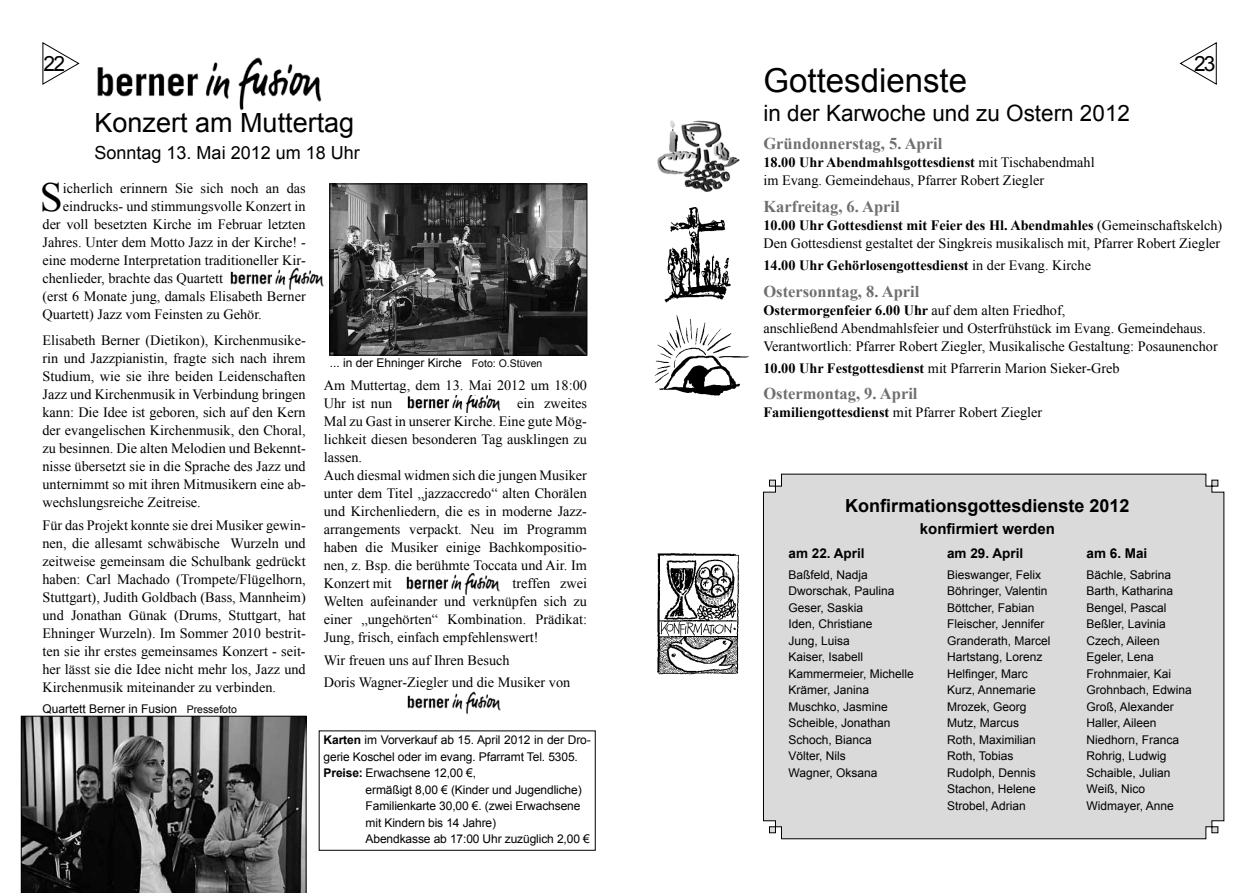
<style>
.page{position:relative;width:1259px;height:893px;background:#fff}
.page>*{position:absolute;margin:0;border:0;box-sizing:border-box;transform-origin:0 0}
.t1{font:41.4px "Times New Roman";color:#000}
.t2{font:33px "Arial";color:#000}
.t3{font:27px "Arial";color:#000}
.t4{font:22.5px "Arial";color:#000}
.t5{font:21px "Arial";color:#000}
.t6{font:700 18px "Arial";color:#000}
.t7{font:18px "Arial";color:#000}
.t8{font:700 16.5px "Times New Roman";color:#706f6f}
.t9{font:700 15px "Arial";color:#000}
.t10{font:14.25px/18px "Times New Roman";color:#000}
.t11{font:700 14.25px "Times New Roman";color:#000}
.t12{font:700 13.5px "Arial";color:#000}
.t13{font:12px/16.5px "Arial";color:#000}
.s1{font-weight:700}
.s2{font-weight:400}
.s3{font-size:10.5px}
</style>
<div class="page">
<svg style="left:1179px;top:42px;width:37px;height:43px"></svg>
<svg style="left:42px;top:42px;width:37px;height:43px"></svg>
<div style="left:763px;top:474px;width:461px;height:365px;background:#dadada"></div>
<img style="left:664px;top:207px;width:67px;height:95px">
<img style="left:654px;top:315px;width:95px;height:81px">
<img style="left:657px;top:553px;width:83px;height:122px">
<img style="left:657px;top:120px;width:83px;height:72px">
<img style="left:97px;top:57px;width:225px;height:54px">
<img style="left:331px;top:186px;width:254px;height:167px">
<div style="left:329px;top:184px;width:258px;height:171px;border:1px solid #000"></div>
<img style="left:230px;top:267px;width:93px;height:23px">
<svg style="left:21px;top:716px;width:285px;height:177px;background:#545454"></svg>
<img style="left:407px;top:395px;width:93px;height:17px">
<img style="left:407px;top:691px;width:93px;height:23px">
<img style="left:406px;top:573px;width:94px;height:22px">
<h3 class="t5" style="left:44px;top:50px;width:23px">22</h3>
<h3 class="t5" style="left:1194px;top:50px;width:23px">23</h3>
<h2 class="t2" style="left:763px;top:59px;width:205px">Gottesdienste</h2>
<h3 class="t4" style="left:763px;top:98px;width:368px">in der Karwoche und zu Ostern 2012</h3>
<h3 class="t3" style="left:95px;top:105px;width:261px">Konzert am Muttertag</h3>
<p class="t7" style="left:95px;top:141px;width:267px">Sonntag 13. Mai 2012 um 18 Uhr</p>
<p class="t8" style="left:763px;top:132px;width:180px">Gründonnerstag, 5. April</p>
<p class="t10" style="left:763px;top:153px;width:333px"><span class="s1">18.00 Uhr Abendmahlsgottesdienst</span> mit Tischabendmahl im Evang. Gemeindehaus, Pfarrer Robert Ziegler</p>
<p class="t8" style="left:763px;top:195px;width:138px">Karfreitag, 6. April</p>
<p class="t10" style="left:763px;top:216px;width:460px"><span class="s1">10.00 Uhr Gottesdienst mit Feier des Hl. Abendmahles</span> (Gemeinschaftskelch)<br>Den Gottesdienst gestaltet der Singkreis musikalisch mit, Pfarrer Robert Ziegler</p>
<p class="t11" style="left:763px;top:256px;width:329px">14.00 Uhr Gehörlosengottesdienst <span class="s2">in der Evang. Kirche</span></p>
<p class="t8" style="left:763px;top:280px;width:157px">Ostersonntag, 8. April</p>
<p class="t10" style="left:763px;top:301px;width:456px"><span class="s1">Ostermorgenfeier 6.00 Uhr</span> auf dem alten Friedhof,<br>anschließend Abendmahlsfeier und Osterfrühstück im Evang. Gemeindehaus.<br>Verantwortlich: Pfarrer Robert Ziegler, Musikalische Gestaltung: Posaunenchor</p>
<p class="t10" style="left:763px;top:359px;width:358px"><span class="s1">10.00 Uhr Festgottesdienst</span> mit Pfarrerin Marion Sieker-Greb</p>
<p class="t8" style="left:763px;top:382px;width:155px">Ostermontag, 9. April</p>
<p class="t10" style="left:763px;top:403px;width:280px"><span class="s1">Familiengottesdienst</span> mit Pfarrer Robert Ziegler</p>
<h1 class="t1" style="left:40px;top:169px;width:25px">S</h1>
<p class="t10" style="left:63px;top:179px;width:244px">icherlich erinnern Sie sich noch an das</p>
<p class="t10" style="left:63px;top:197px;width:244px">eindrucks- und stimmungsvolle Konzert in</p>
<p class="t10" style="left:43px;top:215px;width:265px">der voll besetzten Kirche im Februar letzten</p>
<p class="t10" style="left:43px;top:233px;width:265px">Jahres. Unter dem Motto Jazz in der Kirche! -</p>
<p class="t10" style="left:43px;top:251px;width:265px">eine moderne Interpretation traditioneller Kir-</p>
<p class="t10" style="left:43px;top:269px;width:182px">chenlieder, brachte das Quartett</p>
<p class="t10" style="left:43px;top:287px;width:265px">(erst 6 Monate jung, damals Elisabeth Berner</p>
<p class="t10" style="left:43px;top:305px;width:221px">Quartett) Jazz vom Feinsten zu Gehör.</p>
<p class="t10" style="left:43px;top:331px;width:265px;text-align:justify">Elisabeth Berner (Dietikon), Kirchenmusike&shy;rin und Jazzpianistin, fragte sich nach ihrem Studium, wie sie ihre beiden Leidenschaften Jazz und Kirchenmusik in Verbindung bringen kann: Die Idee ist geboren, sich auf den Kern der evangelischen Kirchenmusik, den Choral, zu besinnen. Die alten Melodien und Bekennt&shy;nisse übersetzt sie in die Sprache des Jazz und unternimmt so mit ihren Mitmusikern eine ab&shy;wechslungsreiche Zeitreise.</p>
<p class="t10" style="left:43px;top:516px;width:265px;text-align:justify">Für das Projekt konnte sie drei Musiker gewin&shy;nen, die allesamt schwäbische Wurzeln und zeitweise gemeinsam die Schulbank gedrückt haben: Carl Machado (Trompete/Flügelhorn, Stuttgart), Judith Goldbach (Bass, Mannheim) und Jonathan Günak (Drums, Stuttgart, hat Ehninger Wurzeln). Im Sommer 2010 bestrit&shy;ten sie ihr erstes gemeinsames Konzert - seit&shy;her lässt sie die Idee nicht mehr los, Jazz und Kirchenmusik miteinander zu verbinden.</p>
<p class="t13" style="left:330px;top:355px;width:214px">... in der Ehninger Kirche <span class="s3">Foto: O.Stüven</span></p>
<p class="t10" style="left:324px;top:376px;width:265px">Am Muttertag, dem 13. Mai 2012 um 18:00<br>Uhr ist nun</p>
<p class="t10" style="left:324px;top:394px;width:265px;text-indent:193px">ein zweites Mal zu Gast in unserer Kirche. Eine gute Mög&shy;lichkeit diesen besonderen Tag ausklingen zu lassen.<br>Auch diesmal widmen sich die jungen Musiker unter dem Titel „jazzaccredo“ alten Chorälen und Kirchenliedern, die es in moderne Jazz&shy;arrangements verpackt. Neu im Programm haben die Musiker einige Bachkompositio&shy;nen, z. Bsp. die berühmte Toccata und Air. Im Konzert mit</p>
<p class="t6" style="left:845px;top:493px;width:286px">Konfirmationsgottesdienste 2012</p>
<p class="t9" style="left:920px;top:519px;width:137px">konfirmiert werden</p>
<p class="t12" style="left:788px;top:544px;width:78px">am 22. April</p>
<p class="t13" style="left:788px;top:566px;width:127px">Baßfeld, Nadja<br>Dworschak, Paulina<br>Geser, Saskia<br>Iden, Christiane<br>Jung, Luisa<br>Kaiser, Isabell<br>Kammermeier, Michelle<br>Krämer, Janina<br>Muschko, Jasmine<br>Scheible, Jonathan<br>Schoch, Bianca<br>Völter, Nils<br>Wagner, Oksana</p>
<p class="t12" style="left:947px;top:544px;width:78px">am 29. April</p>
<p class="t13" style="left:947px;top:566px;width:105px">Bieswanger, Felix<br>Böhringer, Valentin<br>Böttcher, Fabian<br>Fleischer, Jennifer<br>Granderath, Marcel<br>Hartstang, Lorenz<br>Helfinger, Marc<br>Kurz, Annemarie<br>Mrozek, Georg<br>Mutz, Marcus<br>Roth, Maximilian<br>Roth, Tobias<br>Rudolph, Dennis<br>Stachon, Helene<br>Strobel, Adrian</p>
<p class="t12" style="left:1086px;top:544px;width:62px">am 6. Mai</p>
<p class="t13" style="left:1086px;top:566px;width:107px">Bächle, Sabrina<br>Barth, Katharina<br>Bengel, Pascal<br>Beßler, Lavinia<br>Czech, Aileen<br>Egeler, Lena<br>Frohnmaier, Kai<br>Grohnbach, Edwina<br>Groß, Alexander<br>Haller, Aileen<br>Niedhorn, Franca<br>Rohrig, Ludwig<br>Schaible, Julian<br>Weiß, Nico<br>Widmayer, Anne</p>
<p class="t10" style="left:324px;top:574px;width:265px;text-align:justify;text-indent:189px">treffen zwei Welten aufeinander und verknüpfen sich zu einer „ungehörten“ Kombination. Prädikat:<br>Jung, frisch, einfach empfehlenswert!</p>
<p class="t10" style="left:324px;top:649px;width:248px;line-height:22.2px">Wir freuen uns auf Ihren Besuch<br>Doris Wagner-Ziegler und die Musiker von</p>
<p class="t13" style="left:43px;top:701px;width:196px">Quartett Berner in Fusion <span class="s3">Pressefoto</span></p>
<p class="t13" style="left:323px;top:732px;width:269px"><span class="s1">Karten</span> im Vorverkauf ab 15. April 2012 in der Dro&shy;gerie Koschel oder im evang. Pfarramt Tel. 5305.<br><span class="s1">Preise:</span> Erwachsene 12,00 €,</p>
<p class="t13" style="left:365px;top:781px;width:226px">ermäßigt 8,00 € (Kinder und Jugendliche)<br>Familienkarte 30,00 €. (zwei Erwachsene mit Kindern bis 14 Jahre)<br>Abendkasse ab 17:00 Uhr zuzüglich 2,00 €</p>
</div>
